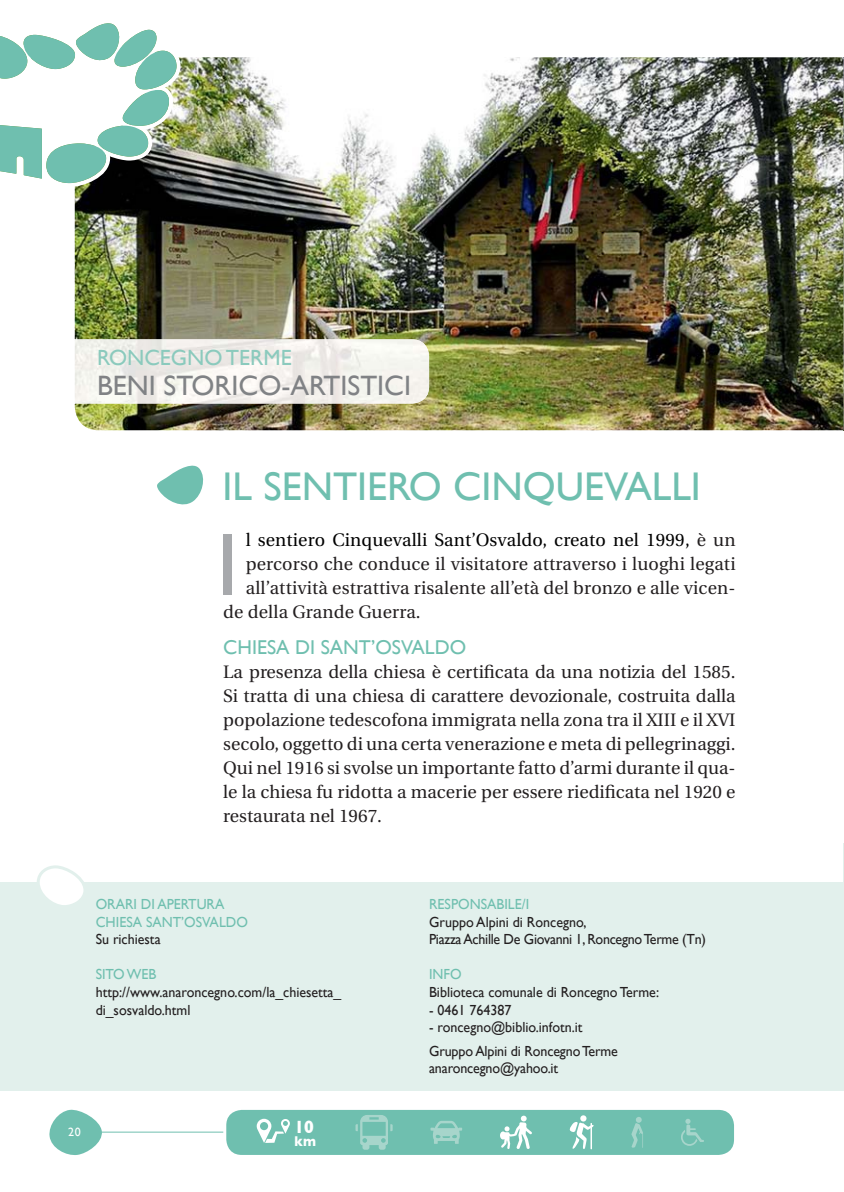
<style>
.page{position:relative;width:844px;height:1192px;background:#fff}
.page>*{position:absolute;margin:0;border:0;box-sizing:border-box;transform-origin:0 0}
.t1{font:88.4px "Gill Sans";color:#a7a9ac}
.t2{font:40px "Gill Sans";color:#6fbfaf}
.t3{font:28px "Gill Sans";color:#808285}
.t4{font:22px "Gill Sans";color:#8bcabd}
.t5{font:20px "Gill Sans";color:#6fbfaf}
.t6{font:18px/24px "Heuristica";letter-spacing:.01em;color:#231f20;text-align:justify}
.t7{font:18px "Heuristica";letter-spacing:.01em;color:#000}
.t8{font:700 18px "Gill Sans";color:#fff;scale:.9 1}
.t9{font:14.6px/23.2px "Gill Sans";color:#231f20;scale:.96 1}
.t10{font:14.6px/17.6px "Gill Sans";letter-spacing:-.02em;color:#231f20;scale:.96 1}
.t11{font:14.6px/17.6px "Gill Sans";color:#6fbfaf;scale:.96 1}
.t12{font:700 14.4px "Gill Sans";color:#fff;scale:.9 1}
.t13{font:12px "Gill Sans";color:#fff}
.s1{color:#231f20}
</style>
<div class="page">
<img style="left:214px;top:57px;width:629px;height:373px">
<img style="left:214px;top:339px;width:215px;height:64px">
<div style="left:0;top:882px;width:843px;height:209px;background:#e2f0ec"></div>
<img style="left:0;top:23px;width:214px;height:482px">
<hr style="left:843px;top:843px;width:1px;height:248px;background:#e2f0ec">
<svg style="left:37px;top:865px;width:66px;height:290px"></svg>
<hr style="left:97px;top:1131px;width:391px;height:1px;background:#6fbfaf">
<div style="left:225px;top:1108px;width:510px;height:48px;background:#6fbfaf;border-radius:17px"></div>
<div style="left:223px;top:1107px;width:513px;height:51px;border:3px solid #fff;border-radius:17px"></div>
<svg style="left:500px;top:1115px;width:32px;height:34px"></svg>
<svg style="left:569px;top:1115px;width:24px;height:34px"></svg>
<svg style="left:631px;top:1117px;width:11px;height:31px"></svg>
<svg style="left:681px;top:1119px;width:22px;height:27px"></svg>
<svg style="left:430px;top:1121px;width:32px;height:23px"></svg>
<svg style="left:355px;top:1115px;width:37px;height:35px"></svg>
<svg style="left:256px;top:1119px;width:34px;height:24px"></svg>
<p class="t4" style="left:97px;top:345px;width:196px">RONCEGNO TERME</p>
<h3 class="t3" style="left:97px;top:369px;width:315px">BENI STORICO-ARTISTICI</h3>
<h2 class="t2" style="left:222px;top:463px;width:479px">IL SENTIERO CINQUEVALLI</h2>
<h1 class="t1" style="left:216px;top:513px;width:24px">I</h1>
<p class="t7" style="left:245px;top:526px;width:491px">l sentiero Cinquevalli Sant’Osvaldo, creato nel 1999, <span class="s1">è un</span></p>
<p class="t6" style="left:245px;top:552px;width:491px">percorso che conduce il visitatore attraverso i luoghi legati</p>
<p class="t6" style="left:245px;top:576px;width:491px">all’attività estrattiva risalente all’età del bronzo e alle vicen-</p>
<p class="t6" style="left:223px;top:600px;width:199px">de della Grande Guerra.</p>
<p class="t5" style="left:223px;top:635px;width:244px">CHIESA DI SANT’OSVALDO</p>
<p class="t6" style="left:223px;top:660px;width:513px">La presenza della chiesa è certificata da una notizia del 1585.<br>Si tratta di una chiesa di carattere devozionale, costruita dalla popolazione tedescofona immigrata nella zona tra il XIII e il XVI secolo, oggetto di una certa venerazione e meta di pellegrinaggi.<br>Qui nel 1916 si svolse un importante fatto d’armi durante il qua&shy;le la chiesa fu ridotta a macerie per essere riedificata nel 1920 e restaurata nel 1967.</p>
<p class="t11" style="left:96px;top:895px;width:160px">ORARI DI APERTURA<br>CHIESA SANT’OSVALDO</p>
<p class="t9" style="left:96px;top:927px;width:69px">Su richiesta</p>
<p class="t11" style="left:96px;top:965px;width:65px">SITO WEB</p>
<p class="t9" style="left:96px;top:983px;width:257px;line-height:17.6px">http://www.anaroncegno.com/la_chiesetta_ di_sosvaldo.html</p>
<p class="t13" style="left:68px;top:1125px;width:14px">20</p>
<p class="t8" style="left:294px;top:1116px;width:23px">10</p>
<p class="t12" style="left:294px;top:1132px;width:25px">km</p>
<p class="t11" style="left:429px;top:895px;width:106px">RESPONSABILE/I</p>
<p class="t10" style="left:429px;top:913px;width:290px">Gruppo Alpini di Roncegno,<br>Piazza Achille De Giovanni 1, Roncegno Terme (Tn)</p>
<p class="t11" style="left:429px;top:965px;width:35px">INFO</p>
<p class="t9" style="left:429px;top:980px;width:241px">Biblioteca comunale di Roncegno Terme:</p>
<p class="t9" style="left:429px;top:998px;width:87px">- 0461 764387</p>
<p class="t9" style="left:429px;top:1015px;width:198px">- roncegno@biblio.infotn.it<br>Gruppo Alpini di Roncegno Terme</p>
<p class="t9" style="left:429px;top:1056px;width:136px">anaroncegno@yahoo.it</p>
</div>
